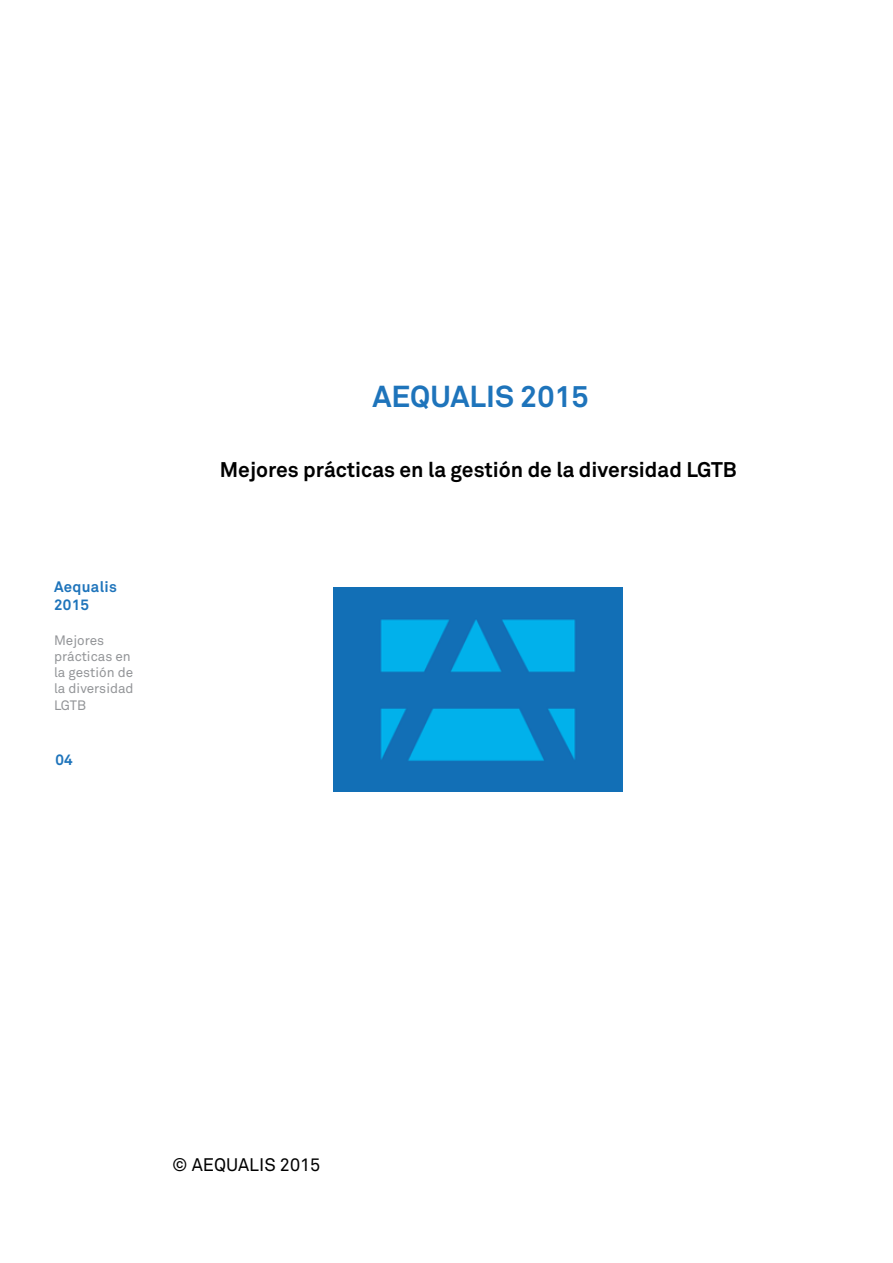
<style>
.page{position:relative;width:893px;height:1263px;background:#fff}
.page>*{position:absolute;margin:0;border:0;box-sizing:border-box;transform-origin:0 0}
.t1{font:700 30px "Akkurat";color:#1e74bb}
.t2{font:700 21px "Akkurat";color:#000}
.t3{font:18px "Akkurat";color:#000}
.t4{font:700 15px/18px "Akkurat";letter-spacing:.02em;color:#1e74bb}
.t5{font:13.5px/16.2px "Akkurat";color:#939598}
</style>
<div class="page">
<img style="left:334px;top:587px;width:289px;height:205px">
<p class="t4" style="left:54px;top:577px;width:64px">Aequalis<br>2015</p>
<p class="t5" style="left:54px;top:632px;width:81px">Mejores prácticas en la gestión de la diversidad<br>LGTB</p>
<p class="t4" style="left:55px;top:751px;width:19px">04</p>
<h1 class="t1" style="left:372px;top:378px;width:218px">AEQUALIS 2015</h1>
<h2 class="t2" style="left:220px;top:456px;width:518px">Mejores prácticas en la gestión de la diversidad LGTB</h2>
<h3 class="t3" style="left:172px;top:1154px;width:150px">© AEQUALIS 2015</h3>
</div>
